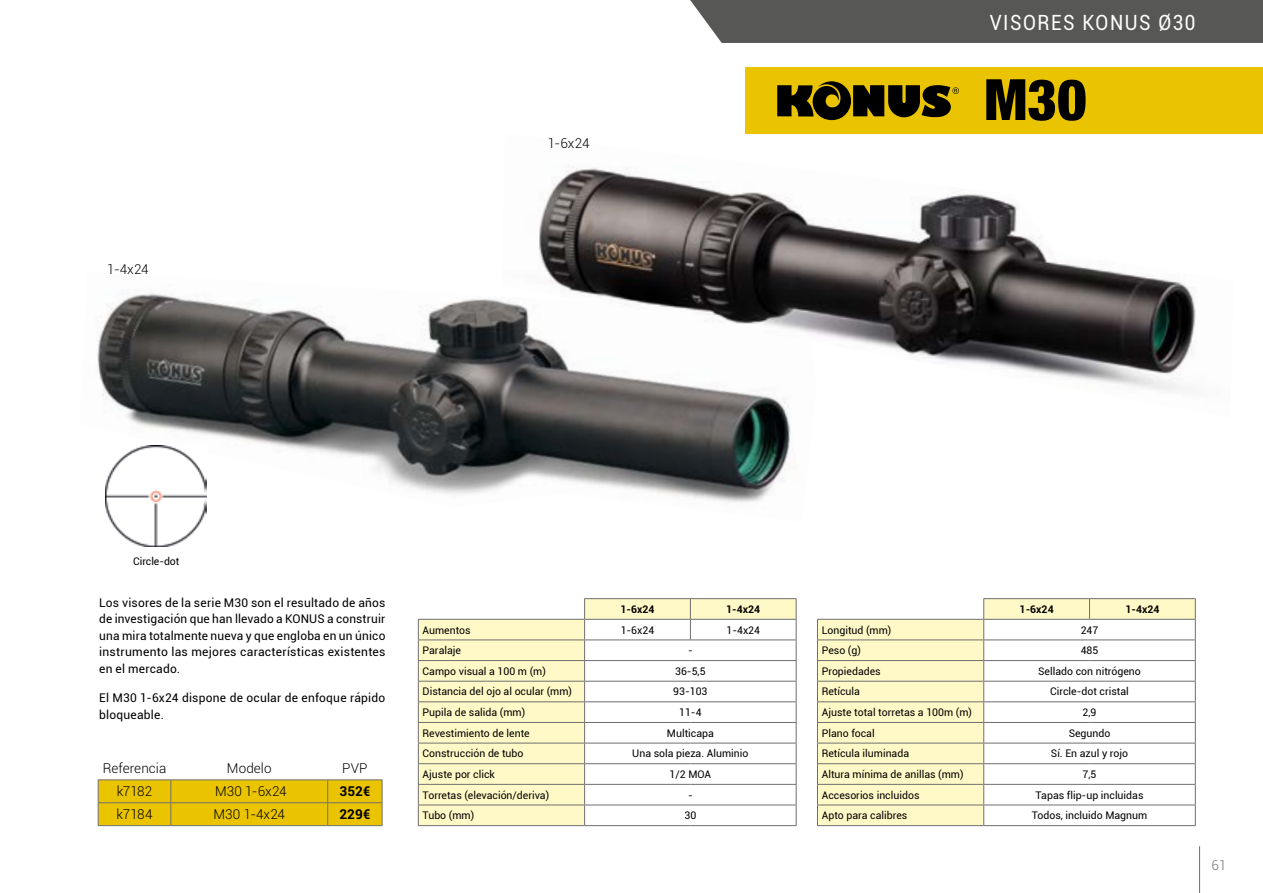
<style>
.page{position:relative;width:1263px;height:893px;background:#fff}
.page>*{position:absolute;margin:0;border:0;box-sizing:border-box;transform-origin:0 0}
.t1{font:900 condensed 57px "Helvetica Neue LT Std";color:#000}
.Sección_pág__Der{font:21px "Roboto";letter-spacing:.08em;color:#fff;scale:.9 1}
.tabla_9-12_centrado{font:300 13.5px "Roboto";letter-spacing:.005em;color:#000}
.Texto_9-12_-_justif{font:300 13.5px "Roboto";letter-spacing:-.01em;color:#000}
.tabla_9-12_centrado-2{font:700 13.5px "Roboto";letter-spacing:.01em;color:#000}
.t2{font:300 13.5px "Roboto";color:#706f6f}
.texto_8-11{font:12px/16.5px "Roboto";letter-spacing:.02em;color:#000;text-align:justify}
.Tabla_7-9_Izq{font:10.5px "Roboto";color:#000}
.Tabla_7-9_centrado{font:10.5px "Roboto";color:#000}
.Tabla_7-9_centrado-2{font:700 10.5px "Roboto";color:#000}
</style>
<div class="page">
<img style="left:97px;top:293px;width:700px;height:217px">
<img style="left:502px;top:165px;width:694px;height:252px">
<div style="left:690px;top:0;width:573px;height:43px;background:#575756"></div>
<div style="left:418px;top:618px;width:166px;height:207px;background:#fff9c7"></div>
<hr style="left:418px;top:639px;width:167px;height:1px;background:#706f6f">
<hr style="left:418px;top:660px;width:167px;height:1px;background:#706f6f">
<hr style="left:418px;top:681px;width:167px;height:1px;background:#706f6f">
<hr style="left:418px;top:701px;width:167px;height:1px;background:#706f6f">
<hr style="left:418px;top:722px;width:167px;height:1px;background:#706f6f">
<hr style="left:418px;top:743px;width:167px;height:1px;background:#706f6f">
<hr style="left:418px;top:763px;width:167px;height:1px;background:#706f6f">
<hr style="left:418px;top:784px;width:167px;height:1px;background:#706f6f">
<hr style="left:418px;top:805px;width:167px;height:1px;background:#706f6f">
<hr style="left:418px;top:825px;width:167px;height:1px;background:#706f6f">
<svg style="left:418px;top:620px;width:1px;height:205px"></svg>
<hr style="left:584px;top:598px;width:106px;height:1px;background:#706f6f">
<hr style="left:690px;top:598px;width:106px;height:1px;background:#706f6f">
<hr style="left:418px;top:619px;width:167px;height:1px;background:#706f6f">
<svg style="left:584px;top:599px;width:213px;height:227px"></svg>
<div style="left:817px;top:618px;width:166px;height:207px;background:#fff9c7"></div>
<hr style="left:817px;top:639px;width:167px;height:1px;background:#706f6f">
<hr style="left:817px;top:660px;width:167px;height:1px;background:#706f6f">
<hr style="left:817px;top:681px;width:167px;height:1px;background:#706f6f">
<hr style="left:817px;top:701px;width:167px;height:1px;background:#706f6f">
<hr style="left:817px;top:722px;width:167px;height:1px;background:#706f6f">
<hr style="left:817px;top:743px;width:167px;height:1px;background:#706f6f">
<hr style="left:817px;top:763px;width:167px;height:1px;background:#706f6f">
<hr style="left:817px;top:784px;width:167px;height:1px;background:#706f6f">
<hr style="left:817px;top:805px;width:167px;height:1px;background:#706f6f">
<svg style="left:817px;top:620px;width:1px;height:205px"></svg>
<hr style="left:817px;top:825px;width:167px;height:1px;background:#706f6f">
<hr style="left:983px;top:598px;width:106px;height:1px;background:#706f6f">
<hr style="left:1089px;top:598px;width:107px;height:1px;background:#706f6f">
<hr style="left:817px;top:619px;width:167px;height:1px;background:#706f6f">
<svg style="left:983px;top:599px;width:213px;height:227px"></svg>
<svg style="left:98px;top:779px;width:285px;height:47px;background:#e3bf08"></svg>
<hr style="left:98px;top:825px;width:73px;height:1px;background:#706f6f">
<hr style="left:171px;top:825px;width:157px;height:1px;background:#706f6f">
<hr style="left:328px;top:825px;width:54px;height:1px;background:#706f6f">
<div style="left:745px;top:68px;width:518px;height:66px;background:#eac400"></div>
<svg style="left:777px;top:81px;width:182px;height:39px"></svg>
<img style="left:106px;top:446px;width:101px;height:100px">
<hr style="left:1199px;top:846px;width:1px;height:47px;background:#706f6f">
<p class="Texto_9-12_-_justif" style="left:107px;top:260px;width:43px">1-4x24</p>
<p class="Texto_9-12_-_justif" style="left:548px;top:133px;width:43px">1-6x24</p>
<p class="Sección_pág__Der" style="left:990px;top:7px;width:230px">VISORES KONUS Ø30</p>
<p class="t1" style="left:984px;top:65px;width:104px">M30</p>
<p class="Tabla_7-9_Izq" style="left:133px;top:554px;width:48px">Circle-dot</p>
<p class="texto_8-11" style="left:99px;top:594px;width:288px">Los visores de la serie M30 son el resultado de años de investigación que han llevado a KONUS a construir una mira totalmente nueva y que engloba en un único instrumento las mejores características existentes en el mercado.</p>
<p class="texto_8-11" style="left:99px;top:689px;width:288px">El M30 1-6x24 dispone de ocular de enfoque rápido bloqueable.</p>
<p class="tabla_9-12_centrado" style="left:103px;top:759px;width:65px">Referencia</p>
<p class="tabla_9-12_centrado" style="left:227px;top:759px;width:46px">Modelo</p>
<p class="tabla_9-12_centrado" style="left:342px;top:759px;width:27px">PVP</p>
<p class="tabla_9-12_centrado" style="left:117px;top:782px;width:37px">k7182</p>
<p class="tabla_9-12_centrado" style="left:215px;top:782px;width:73px">M30 1-6x24</p>
<p class="tabla_9-12_centrado-2" style="left:339px;top:782px;width:32px">352€</p>
<p class="tabla_9-12_centrado" style="left:117px;top:805px;width:37px">k7184</p>
<p class="tabla_9-12_centrado" style="left:213px;top:805px;width:73px">M30 1-4x24</p>
<p class="tabla_9-12_centrado-2" style="left:339px;top:805px;width:33px">229€</p>
<p class="Tabla_7-9_centrado-2" style="left:620px;top:602px;width:36px">1-6x24</p>
<p class="Tabla_7-9_centrado-2" style="left:726px;top:602px;width:36px">1-4x24</p>
<p class="Tabla_7-9_Izq" style="left:423px;top:622px;width:50px">Aumentos</p>
<p class="Tabla_7-9_centrado" style="left:621px;top:622px;width:35px">1-6x24</p>
<p class="Tabla_7-9_centrado" style="left:726px;top:622px;width:35px">1-4x24</p>
<p class="Tabla_7-9_Izq" style="left:423px;top:643px;width:40px">Paralaje</p>
<p class="Tabla_7-9_centrado" style="left:688px;top:643px;width:6px">-</p>
<p class="Tabla_7-9_Izq" style="left:423px;top:664px;width:125px">Campo visual a 100 m (m)</p>
<p class="Tabla_7-9_centrado" style="left:675px;top:664px;width:32px">36-5,5</p>
<p class="Tabla_7-9_Izq" style="left:423px;top:684px;width:151px">Distancia del ojo al ocular (mm)</p>
<p class="Tabla_7-9_centrado" style="left:673px;top:684px;width:36px">93-103</p>
<p class="Tabla_7-9_Izq" style="left:423px;top:705px;width:104px">Pupila de salida (mm)</p>
<p class="Tabla_7-9_centrado" style="left:679px;top:705px;width:24px">11-4</p>
<p class="Tabla_7-9_Izq" style="left:423px;top:726px;width:109px">Revestimiento de lente</p>
<p class="Tabla_7-9_centrado" style="left:667px;top:726px;width:48px">Multicapa</p>
<p class="Tabla_7-9_Izq" style="left:423px;top:746px;width:102px">Construcción de tubo</p>
<p class="Tabla_7-9_centrado" style="left:632px;top:746px;width:118px">Una sola pieza. Aluminio</p>
<p class="Tabla_7-9_Izq" style="left:423px;top:767px;width:74px">Ajuste por click</p>
<p class="Tabla_7-9_centrado" style="left:670px;top:767px;width:43px">1/2 MOA</p>
<p class="Tabla_7-9_Izq" style="left:423px;top:787px;width:128px">Torretas (elevación/deriva)</p>
<p class="Tabla_7-9_centrado" style="left:688px;top:787px;width:6px">-</p>
<p class="Tabla_7-9_Izq" style="left:423px;top:808px;width:53px">Tubo (mm)</p>
<p class="Tabla_7-9_centrado" style="left:684px;top:808px;width:13px">30</p>
<p class="Tabla_7-9_centrado-2" style="left:1020px;top:602px;width:36px">1-6x24</p>
<p class="Tabla_7-9_centrado-2" style="left:1125px;top:602px;width:36px">1-4x24</p>
<p class="Tabla_7-9_Izq" style="left:822px;top:622px;width:71px">Longitud (mm)</p>
<p class="Tabla_7-9_centrado" style="left:1081px;top:622px;width:19px">247</p>
<p class="Tabla_7-9_Izq" style="left:822px;top:643px;width:41px">Peso (g)</p>
<p class="Tabla_7-9_centrado" style="left:1081px;top:643px;width:19px">485</p>
<p class="Tabla_7-9_Izq" style="left:822px;top:664px;width:61px">Propiedades</p>
<p class="Tabla_7-9_centrado" style="left:1038px;top:664px;width:104px">Sellado con nitrógeno</p>
<p class="Tabla_7-9_Izq" style="left:822px;top:684px;width:40px">Retícula</p>
<p class="Tabla_7-9_centrado" style="left:1050px;top:684px;width:80px">Circle-dot cristal</p>
<p class="Tabla_7-9_Izq" style="left:822px;top:705px;width:152px">Ajuste total torretas a 100m (m)</p>
<p class="Tabla_7-9_centrado" style="left:1082px;top:705px;width:15px">2,9</p>
<p class="Tabla_7-9_Izq" style="left:822px;top:726px;width:54px">Plano focal</p>
<p class="Tabla_7-9_centrado" style="left:1069px;top:726px;width:43px">Segundo</p>
<p class="Tabla_7-9_Izq" style="left:822px;top:746px;width:89px">Retícula iluminada</p>
<p class="Tabla_7-9_centrado" style="left:1051px;top:746px;width:79px">Sí. En azul y rojo</p>
<p class="Tabla_7-9_Izq" style="left:822px;top:767px;width:143px">Altura mínima de anillas (mm)</p>
<p class="Tabla_7-9_centrado" style="left:1082px;top:767px;width:15px">7,5</p>
<p class="Tabla_7-9_Izq" style="left:822px;top:787px;width:99px">Accesorios incluidos</p>
<p class="Tabla_7-9_centrado" style="left:1035px;top:787px;width:109px">Tapas flip-up incluidas</p>
<p class="Tabla_7-9_Izq" style="left:822px;top:808px;width:87px">Apto para calibres</p>
<p class="Tabla_7-9_centrado" style="left:1032px;top:808px;width:117px">Todos, incluido Magnum</p>
<p class="t2" style="left:1211px;top:856px;width:16px">61</p>
</div>
